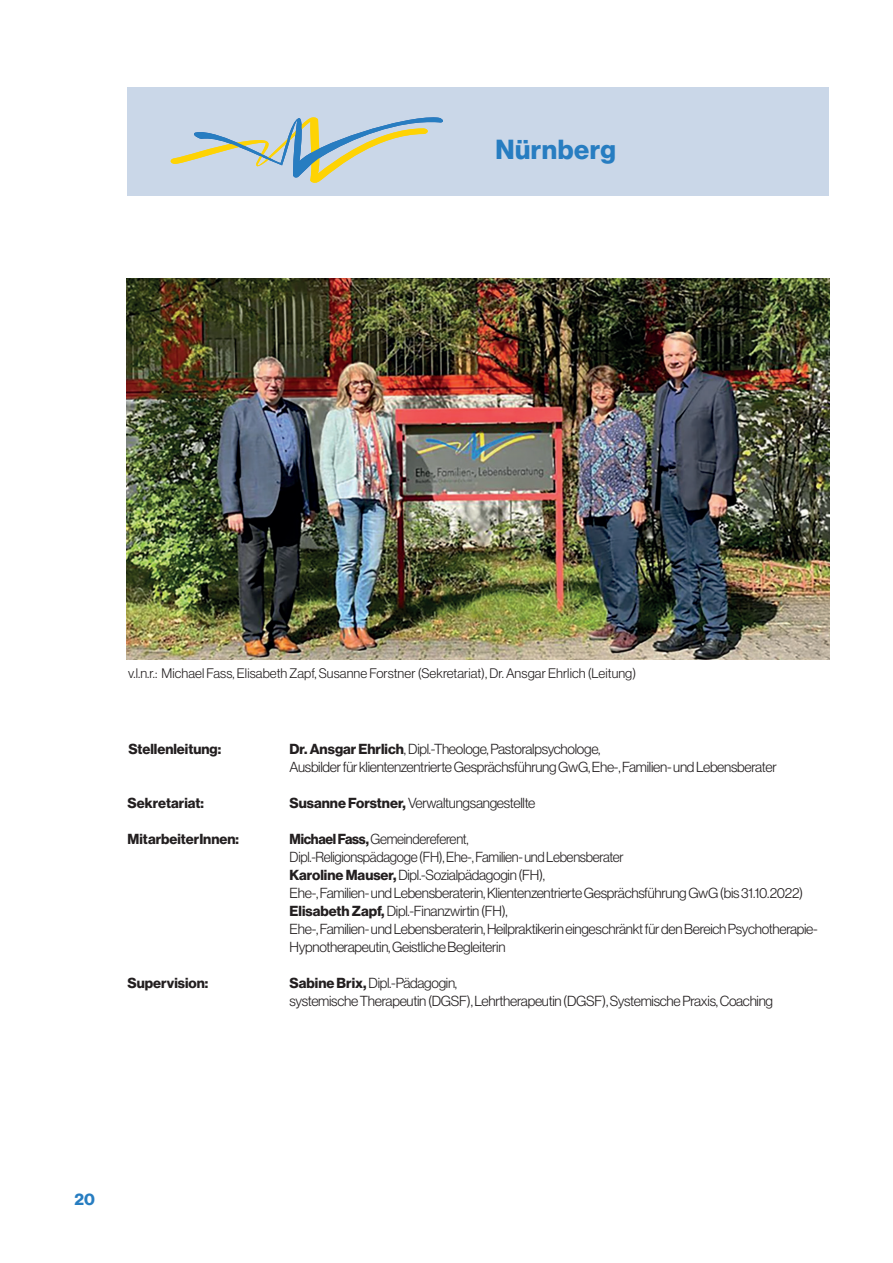
<style>
.page{position:relative;width:893px;height:1263px;background:#fff}
.page>*{position:absolute;margin:0;border:0;box-sizing:border-box;transform-origin:0 0}
.t1{font:27px "N Haas Grotesk DS Pro 75 Bd";letter-spacing:.02em;color:#277dc1}
.t2{font:16.5px "N Haas Grotesk DS Pro 75 Bd";color:#277dc1}
.t3{font:14.25px/18px "N Haas Grotesk DS Pro 45 Lt";letter-spacing:-.02em;color:#231f20;scale:.96 1}
.t4{font:14.25px/18px "N Haas Grotesk DS Pro 45 Lt";letter-spacing:-.02em;color:#231f20}
.t5{font:14.25px "N Haas Grotesk DS Pro 75 Bd";color:#231f20}
.t6{font:13.5px "N Haas Grotesk DS Pro 45 Lt";letter-spacing:.005em;color:#231f20}
.s1{font-family:"N Haas Grotesk DS Pro 75 Bd"}
</style>
<div class="page">
<div style="left:128px;top:87px;width:701px;height:108px;background:#cad7e8"></div>
<svg style="left:171px;top:117px;width:272px;height:66px"></svg>
<img style="left:126px;top:278px;width:704px;height:382px">
<h1 class="t1" style="left:495px;top:134px;width:122px">Nürnberg</h1>
<p class="t6" style="left:128px;top:666px;width:510px">v.l.n.r.: Michael Fass, Elisabeth Zapf, Susanne Forstner (Sekretariat), Dr. Ansgar Ehrlich (Leitung)</p>
<p class="t5" style="left:128px;top:740px;width:94px">Stellenleitung:</p>
<p class="t4" style="left:290px;top:740px;width:489px"><span class="s1">Dr. Ansgar Ehrlich</span>, Dipl.-Theologe, Pastoralpsychologe,<br>Ausbilder für klientenzentrierte Gesprächsführung GwG, Ehe-, Familien- und Lebensberater</p>
<p class="t5" style="left:128px;top:794px;width:78px">Sekretariat:</p>
<p class="t4" style="left:290px;top:794px;width:247px"><span class="s1">Susanne Forstner,</span> Verwaltungsangestellte</p>
<p class="t5" style="left:128px;top:830px;width:113px">MitarbeiterInnen:</p>
<p class="t3" style="left:290px;top:830px;width:552px"><span class="s1">Michael Fass,</span> Gemeindereferent,<br>Dipl.-Religionspädagoge (FH), Ehe-, Familien- und Lebensberater<br><span class="s1">Karoline Mauser,</span> Dipl.-Sozialpädagogin (FH),<br>Ehe-, Familien- und Lebensberaterin, Klientenzentrierte Gesprächsführung GwG (bis 31.10.2022)<br><span class="s1">Elisabeth Zapf,</span> Dipl.-Finanzwirtin (FH),<br>Ehe-, Familien- und Lebensberaterin, Heilpraktikerin eingeschränkt für den Bereich Psychotherapie-Hypnotherapeutin, Geistliche Begleiterin</p>
<p class="t5" style="left:128px;top:974px;width:82px">Supervision:</p>
<p class="t4" style="left:290px;top:974px;width:485px"><span class="s1">Sabine Brix,</span> Dipl.-Pädagogin,<br>systemische Therapeutin (DGSF), Lehrtherapeutin (DGSF), Systemische Praxis, Coaching</p>
<p class="t2" style="left:74px;top:1190px;width:22px">20</p>
</div>
